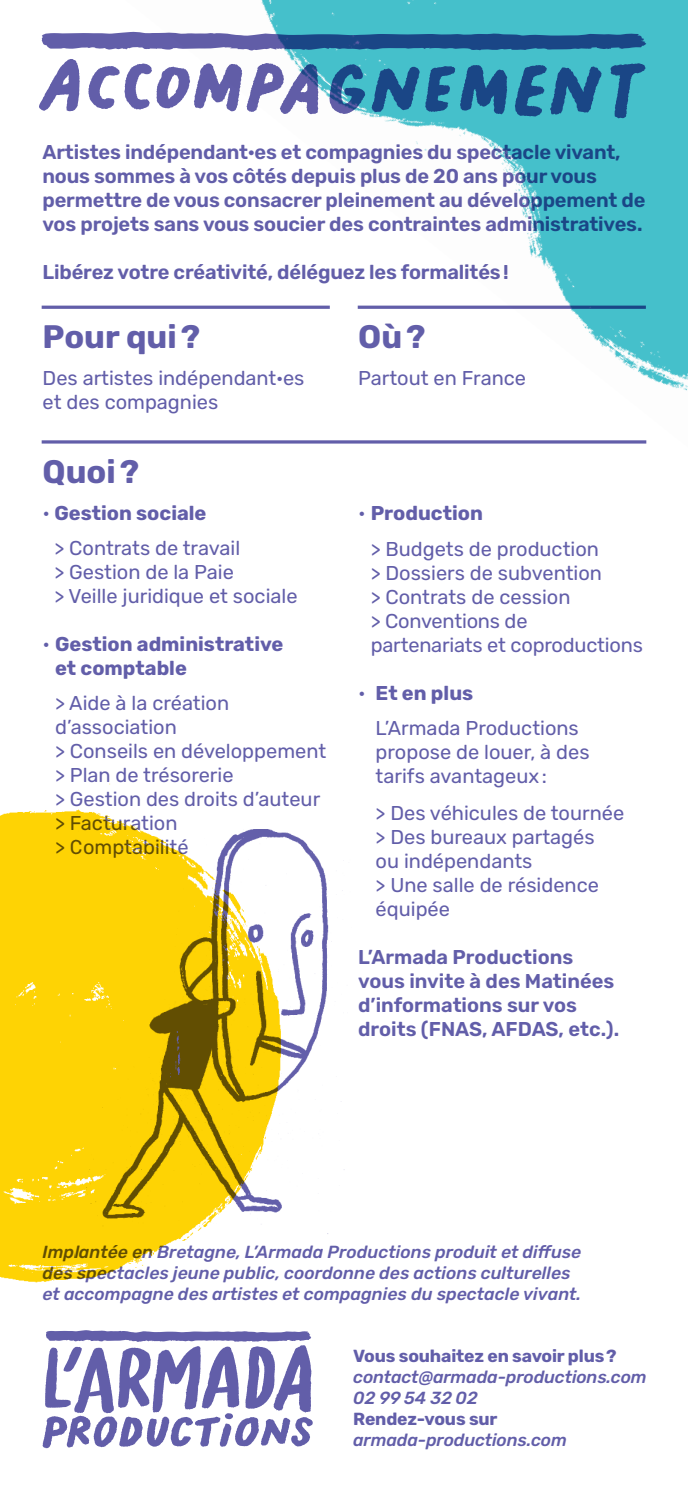
<style>
.page{position:relative;width:688px;height:1489px;background:#fff}
.page>*{position:absolute;margin:0;border:0;box-sizing:border-box;transform-origin:0 0}
.t1{font:700 32.5px "Rubik";color:#625ea9}
.t2{font:20px/24px "Rubik";color:#625ea9}
.t3{font:600 20px/24px "Rubik";letter-spacing:-.01em;color:#625ea9}
.t4{font:700 20px/24px "Rubik";color:#625ea9}
.t5{font:italic 500 17.5px/21px "Rubik";color:#625ea9}
.t6{font:700 17.5px "Rubik";letter-spacing:-.01em;color:#625ea9}
.s1{font-weight:700}
.s2{font-weight:400}
</style>
<div class="page">
<svg style="left:42px;top:33px;width:75px;height:17px"></svg>
<svg style="left:39px;top:59px;width:41px;height:52px"></svg>
<svg style="left:88px;top:66px;width:29px;height:43px"></svg>
<svg style="left:42px;top:305px;width:75px;height:4px"></svg>
<hr style="left:42px;top:440px;width:604px;height:3px;background:#625ea9">
<svg style="left:43px;top:1377px;width:270px;height:70px"></svg>
<img style="left:117px;top:0;width:570px;height:444px">
<img style="left:0;top:783px;width:312px;height:594px">
<img style="left:78px;top:829px;width:267px;height:445px">
<p class="t3" style="left:42px;top:141px;width:604px">Artistes indépendant·es et compagnies du spectacle vivant, nous sommes à vos côtés depuis plus de 20 ans pour vous permettre de vous consacrer pleinement au développement de vos projets sans vous soucier des contraintes administratives.</p>
<p class="t3" style="left:42px;top:261px;width:467px">Libérez votre créativité, déléguez les formalités!</p>
<p class="t1" style="left:43px;top:318px;width:159px">Pour qui?</p>
<p class="t2" style="left:43px;top:366px;width:263px">Des artistes indépendant·es et des compagnies</p>
<p class="t1" style="left:43px;top:453px;width:98px">Quoi?</p>
<p class="t2" style="left:54px;top:496px;width:187px;line-height:35.2px;text-indent:-12px">• <span class="s1">Gestion sociale<br></span>&gt; Contrats de travail</p>
<p class="t2" style="left:54px;top:561px;width:244px">&gt; Gestion de la Paie<br>&gt; Veille juridique et sociale</p>
<p class="t4" style="left:55px;top:632px;width:230px;text-indent:-13px"><span class="s2">•</span> Gestion administrative et comptable</p>
<p class="t2" style="left:55px;top:692px;width:272px">&gt; Aide à la création d’association<br>&gt; Conseils en développement &gt; Plan de trésorerie<br>&gt; Gestion des droits d’auteur &gt; Facturation<br>&gt; Comptabilité</p>
<p class="t1" style="left:358px;top:318px;width:69px">Où?</p>
<p class="t2" style="left:358px;top:366px;width:169px">Partout en France</p>
<p class="t2" style="left:370px;top:497px;width:230px;line-height:35.2px;text-indent:-13px">• <span class="s1">Production<br></span>&gt; Budgets de production</p>
<p class="t2" style="left:370px;top:561px;width:274px">&gt; Dossiers de subvention<br>&gt; Contrats de cession<br>&gt; Conventions de partenariats et coproductions</p>
<p class="t2" style="left:375px;top:676px;width:205px;line-height:35.2px;text-indent:-17px">• <span class="s1">Et en plus<br></span>L’Armada Productions</p>
<p class="t2" style="left:375px;top:741px;width:215px">propose de louer, à des tarifs avantageux:</p>
<p class="t2" style="left:375px;top:801px;width:250px">&gt; Des véhicules de tournée &gt; Des bureaux partagés<br>ou indépendants<br>&gt; Une salle de résidence équipée</p>
<p class="t3" style="left:358px;top:945px;width:262px">L’Armada Productions vous invite à des Matinées d’informations sur vos droits (FNAS, AFDAS, etc.).</p>
<p class="t5" style="left:43px;top:1241px;width:540px">Implantée en Bretagne, L’Armada Productions produit et diffuse des spectacles jeune public, coordonne des actions culturelles et accompagne des artistes et compagnies du spectacle vivant.</p>
<p class="t6" style="left:353px;top:1345px;width:265px">Vous souhaitez en savoir plus?</p>
<p class="t5" style="left:353px;top:1367px;width:295px">contact@armada-productions.com<br>02 99 54 32 02</p>
<p class="t6" style="left:353px;top:1408px;width:146px">Rendez-vous sur</p>
<p class="t5" style="left:353px;top:1430px;width:215px">armada-productions.com</p>
</div>
